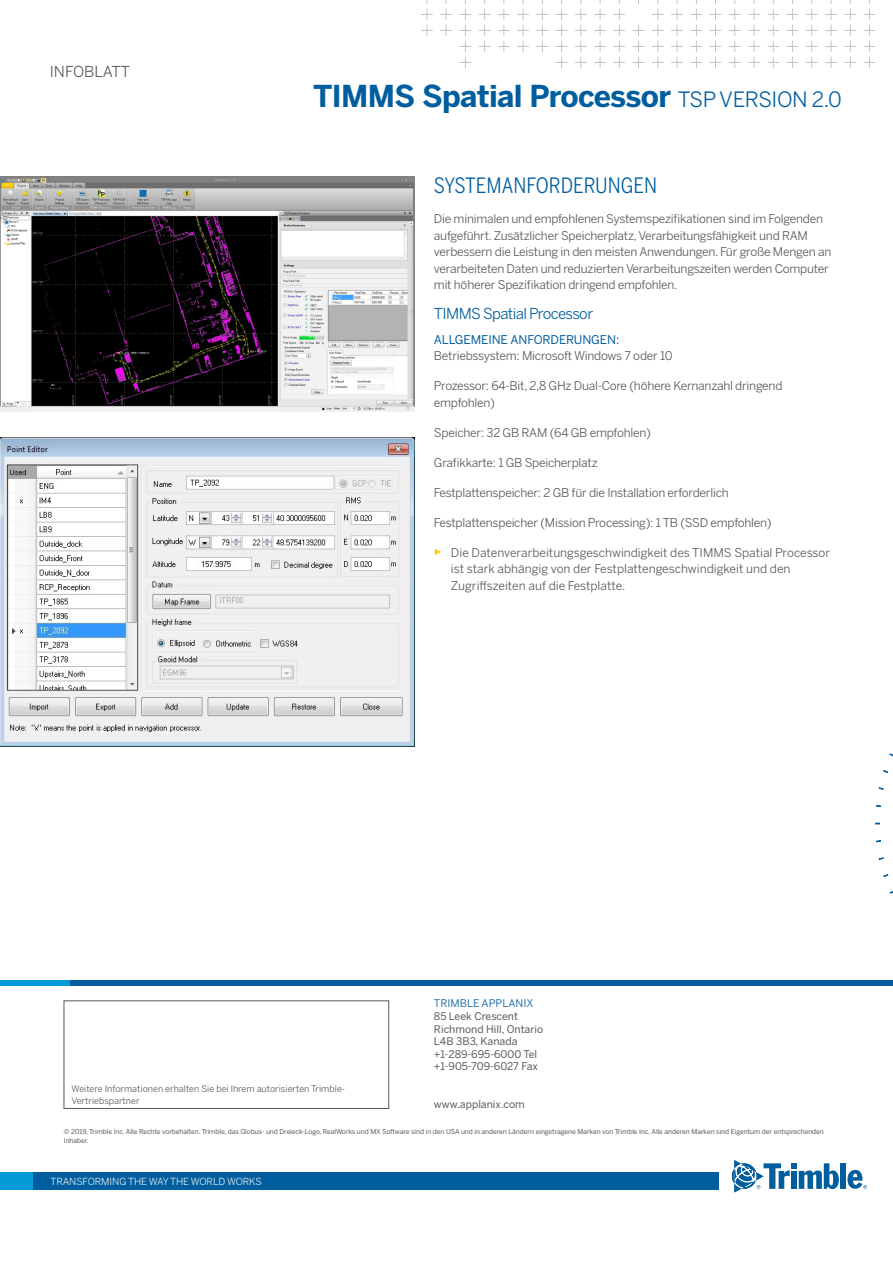
<style>
.page{position:relative;width:893px;height:1263px;background:#fff}
.page>*{position:absolute;margin:0;border:0;box-sizing:border-box;transform-origin:0 0}
.CoverHeadingBack{font:700 30px "Benton Sans";letter-spacing:-.02em;color:#005e9e}
.BodyHeading1_CAPS{font:21px "Benton Sans Condensed";color:#005e9e}
.BodyHeading2{font:15px "Benton Sans";letter-spacing:-.04em;color:#005e9e}
.t1{font:15px "Benton Sans";color:#57585a}
.BodyText{font:12px/16.5px "Benton Sans";letter-spacing:-.02em;color:#57585a}
.BodyText-2{font:12px/16.5px "Benton Sans";color:#57585a}
.SpecificationsHeadin{font:12px "Benton Sans";letter-spacing:-.01em;color:#005e9e}
.Address_Line{font:10.5px "Benton Sans";color:#57585a}
.AddressTop{font:10.5px "Benton Sans";color:#2572ac}
.t2{font:9.75px "Benton Sans";letter-spacing:-.01em;color:#fff}
.Dealer{font:9px "Benton Sans";color:#57585a}
.CreditLine{font:6.75px/8.2px "Benton Sans";letter-spacing:-.01em;color:#57585a}
.s1{font-weight:400;font-size:21px}
.s2{font-family:"Arial";font-size:9px;color:#fec422}
</style>
<div class="page">
<svg style="left:421px;top:0;width:454px;height:68px"></svg>
<div style="left:0;top:1172px;width:716px;height:17px;background:#069ad9"></div>
<div style="left:33px;top:1172px;width:686px;height:17px;background:#005e9e"></div>
<div style="left:840px;top:1163px;width:6px;height:26px;background:#005e9e"></div>
<svg style="left:732px;top:1160px;width:107px;height:32px"></svg>
<svg style="left:847px;top:1170px;width:20px;height:19px"></svg>
<img style="left:0;top:177px;width:414px;height:235px">
<img style="left:0;top:437px;width:415px;height:309px">
<svg style="left:883px;top:874px;width:6px;height:3px"></svg>
<svg style="left:878px;top:857px;width:6px;height:3px"></svg>
<svg style="left:878px;top:787px;width:6px;height:3px"></svg>
<svg style="left:883px;top:770px;width:5px;height:3px"></svg>
<div style="left:0;top:980px;width:893px;height:5px;background:#005e9e"></div>
<div style="left:0;top:980px;width:70px;height:5px;background:#069ad9"></div>
<div style="left:64px;top:1001px;width:325px;height:108px;border:1px solid #57585a"></div>
<p class="t1" style="left:50px;top:63px;width:82px">INFOBLATT</p>
<p class="CoverHeadingBack" style="left:313px;top:77px;width:530px">TIMMS Spatial Processor <span class="s1">TSP VERSION 2.0</span></p>
<p class="BodyHeading1_CAPS" style="left:434px;top:173px;width:225px">SYSTEMANFORDERUNGEN</p>
<p class="BodyText" style="left:434px;top:211px;width:399px">Die minimalen und empfohlenen Systemspezifikationen sind im Folgenden aufgeführt. Zusätzlicher Speicherplatz, Verarbeitungsfähigkeit und RAM verbessern die Leistung in den meisten Anwendungen. Für große Mengen an verarbeiteten Daten und reduzierten Verarbeitungszeiten werden Computer mit höherer Spezifikation dringend empfohlen.</p>
<p class="BodyHeading2" style="left:434px;top:305px;width:161px">TIMMS Spatial Processor</p>
<p class="SpecificationsHeadin" style="left:434px;top:332px;width:187px">ALLGEMEINE ANFORDERUNGEN:</p>
<p class="BodyText" style="left:434px;top:348px;width:240px">Betriebssystem: Microsoft Windows 7 oder 10</p>
<p class="BodyText" style="left:434px;top:378px;width:350px">Prozessor: 64-Bit, 2,8 GHz Dual-Core (höhere Kernanzahl dringend empfohlen)</p>
<p class="BodyText" style="left:434px;top:424px;width:218px">Speicher: 32 GB RAM (64 GB empfohlen)</p>
<p class="BodyText" style="left:434px;top:454px;width:165px">Grafikkarte: 1 GB Speicherplatz</p>
<p class="BodyText" style="left:434px;top:484px;width:296px">Festplattenspeicher: 2 GB für die Installation erforderlich</p>
<p class="BodyText" style="left:434px;top:514px;width:339px">Festplattenspeicher (Mission Processing): 1 TB (SSD empfohlen)</p>
<p class="BodyText-2" style="left:451px;top:544px;width:381px;text-indent:-17px"><span class="s2">►</span> Die Datenverarbeitungsgeschwindigkeit des TIMMS Spatial Processor ist stark abhängig von der Festplattengeschwindigkeit und den<br>Zugriffszeiten auf die Festplatte.</p>
<p class="AddressTop" style="left:434px;top:997px;width:101px">TRIMBLE APPLANIX</p>
<p class="Address_Line" style="left:434px;top:1010px;width:86px">85 Leek Crescent</p>
<p class="Address_Line" style="left:434px;top:1022px;width:111px">Richmond Hill, Ontario</p>
<p class="Address_Line" style="left:434px;top:1035px;width:85px">L4B 3B3, Kanada</p>
<p class="Address_Line" style="left:434px;top:1048px;width:105px">+1-289-695-6000 Tel</p>
<p class="Address_Line" style="left:434px;top:1060px;width:105px">+1-905-709-6027 Fax</p>
<p class="Address_Line" style="left:434px;top:1098px;width:92px">www.applanix.com</p>
<p class="CreditLine" style="left:64px;top:1128px;width:762px">© 2019, Trimble Inc. Alle Rechte vorbehalten. Trimble, das Globus- und Dreieck-Logo, RealWorks und MX Software sind in den USA und in anderen Ländern eingetragene Marken von Trimble Inc. Alle anderen Marken sind Eigentum der entsprechenden<br>Inhaber.</p>
<p class="Dealer" style="left:72px;top:1083px;width:275px">Weitere Informationen erhalten Sie bei lhrem autorisierten Trimble-</p>
<p class="Dealer" style="left:72px;top:1095px;width:69px">Vertriebspartner</p>
<p class="t2" style="left:50px;top:1175px;width:213px">TRANSFORMING THE WAY THE WORLD WORKS</p>
</div>
